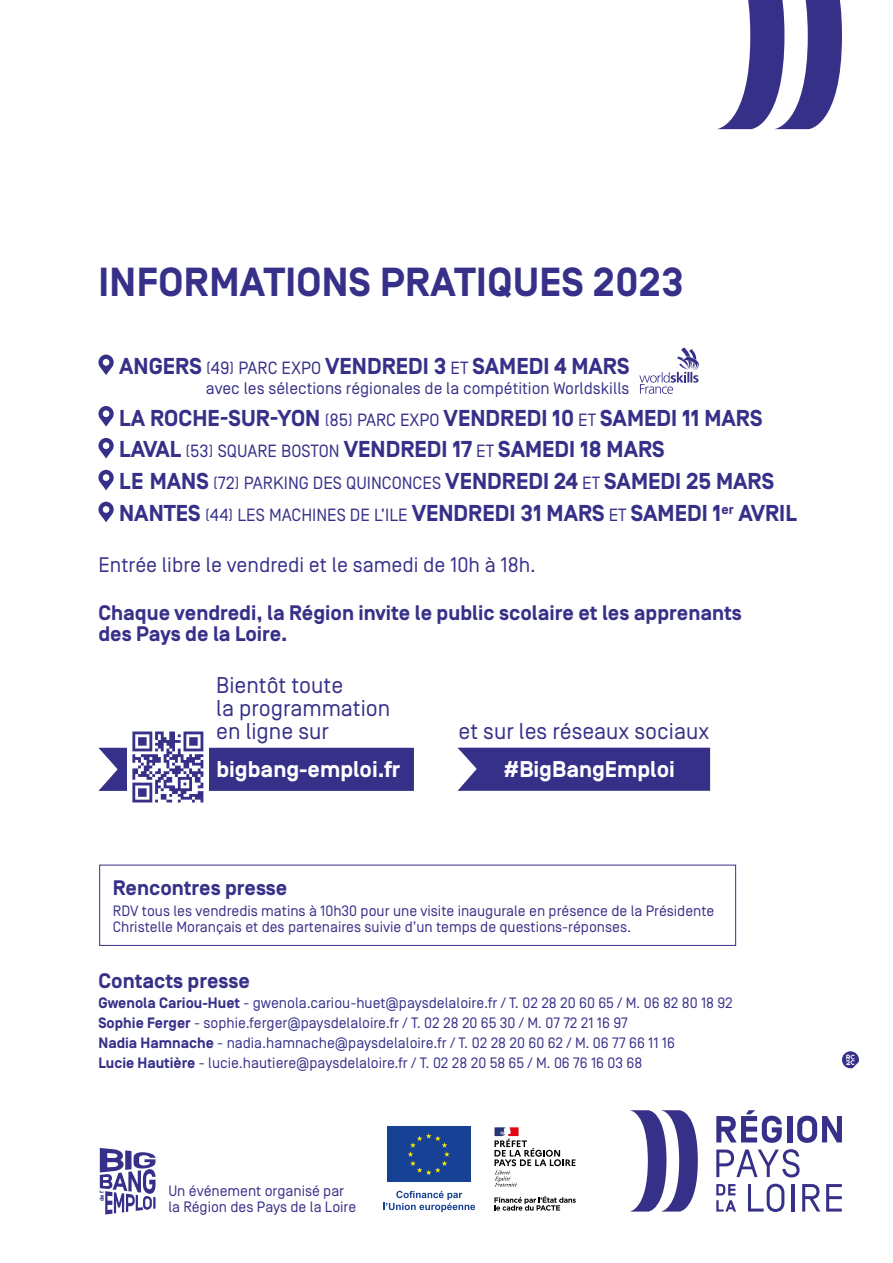
<style>
.page{position:relative;width:893px;height:1263px;background:#fff}
.page>*{position:absolute;margin:0;border:0;box-sizing:border-box;transform-origin:0 0}
.t1{font:700 40.5px "Simplon Norm";letter-spacing:.01em;color:#373089}
.t2{font:700 22.95px/32px "Simplon Norm";color:#373089}
.t3{font:22.8px/22.8px "Simplon Norm";color:#373089}
.t4{font:700 22.8px "Simplon Norm";color:#fff}
.t5{font:700 21px/21px "Simplon Norm";color:#373089}
.t6{font:21px "Simplon Norm";color:#373089}
.t7{font:16.8px "Simplon Norm";color:#373089}
.t8{font:15px/20.1px "Simplon Norm";color:#373089}
.t9{font:700 5.85px "Simplon Norm";color:#373089}
.s1{font-weight:400;font-size:17.7px}
.s2{font-weight:700}
</style>
<div class="page">
<svg style="left:100px;top:1148px;width:56px;height:66px"></svg>
<svg style="left:717px;top:0;width:125px;height:129px"></svg>
<svg style="left:630px;top:1110px;width:68px;height:101px"></svg>
<svg style="left:826px;top:1184px;width:16px;height:27px"></svg>
<svg style="left:802px;top:1184px;width:18px;height:27px"></svg>
<hr style="left:791px;top:1184px;width:3px;height:27px;background:#373089">
<svg style="left:748px;top:1184px;width:36px;height:28px"></svg>
<svg style="left:716px;top:1149px;width:84px;height:28px"></svg>
<svg style="left:797px;top:1116px;width:45px;height:27px"></svg>
<svg style="left:716px;top:1110px;width:66px;height:33px"></svg>
<div style="left:787px;top:1116px;width:5px;height:26px;background:#373089"></div>
<svg style="left:716px;top:1184px;width:20px;height:27px"></svg>
<svg style="left:98px;top:355px;width:16px;height:20px"></svg>
<svg style="left:98px;top:406px;width:16px;height:20px"></svg>
<svg style="left:98px;top:438px;width:16px;height:20px"></svg>
<svg style="left:98px;top:470px;width:16px;height:20px"></svg>
<svg style="left:98px;top:502px;width:16px;height:20px"></svg>
<svg style="left:98px;top:731px;width:316px;height:71px"></svg>
<svg style="left:457px;top:747px;width:254px;height:44px;background:#433c90"></svg>
<div style="left:99px;top:865px;width:637px;height:81px;border:1px solid #373089"></div>
<svg style="left:842px;top:1051px;width:17px;height:17px"></svg>
<svg style="left:639px;top:347px;width:60px;height:47px"></svg>
<div style="left:385px;top:1126px;width:87px;height:58px;background:linear-gradient(to right,#fff,#fff)"></div>
<div style="left:387px;top:1126px;width:83px;height:56px;background:#164194"></div>
<svg style="left:408px;top:1133px;width:42px;height:42px"></svg>
<svg style="left:383px;top:1191px;width:92px;height:21px"></svg>
<svg style="left:494px;top:1127px;width:81px;height:59px"></svg>
<svg style="left:494px;top:1196px;width:82px;height:14px"></svg>
<h1 class="t1" style="left:99px;top:260px;width:587px">INFORMATIONS PRATIQUES 2023</h1>
<h2 class="t2" style="left:119px;top:351px;width:512px">ANGERS <span class="s1">(49) PARC EXPO</span> VENDREDI 3 <span class="s1">ET</span> SAMEDI 4 MARS</h2>
<p class="t7" style="left:206px;top:379px;width:425px">avec les sélections régionales de la compétition Worldskills</p>
<p class="t2" style="left:119px;top:403px;width:679px">LA ROCHE-SUR-YON <span class="s1">(85) PARC EXPO</span> VENDREDI 10 <span class="s1">ET</span> SAMEDI 11 MARS LAVAL <span class="s1">(53) SQUARE BOSTON</span> VENDREDI 17 <span class="s1">ET</span> SAMEDI 18 MARS<br>LE MANS <span class="s1">(72) PARKING DES QUINCONCES</span> VENDREDI 24 <span class="s1">ET</span> SAMEDI 25 MARS NANTES <span class="s1">(44) LES MACHINES DE L’ILE</span> VENDREDI 31 MARS <span class="s1">ET</span> SAMEDI 1<sup>er</sup> AVRIL</p>
<h3 class="t6" style="left:98px;top:554px;width:435px">Entrée libre le vendredi et le samedi de 10h à 18h.</h3>
<h3 class="t5" style="left:98px;top:603px;width:645px">Chaque vendredi, la Région invite le public scolaire et les apprenants des Pays de la Loire.</h3>
<h3 class="t3" style="left:216px;top:674px;width:175px">Bientôt toute<br>la programmation en ligne sur</h3>
<h3 class="t3" style="left:459px;top:720px;width:252px">et sur les réseaux sociaux</h3>
<h3 class="t4" style="left:216px;top:757px;width:185px">bigbang-emploi.fr</h3>
<h3 class="t4" style="left:503px;top:757px;width:173px">#BigBangEmploi</h3>
<h3 class="t5" style="left:113px;top:878px;width:176px">Rencontres presse</h3>
<p class="t8" style="left:113px;top:903px;width:603px;line-height:16.5px">RDV tous les vendredis matins à 10h30 pour une visite inaugurale en présence de la Présidente<br>Christelle Morançais et des partenaires suivie d’un temps de questions-réponses.</p>
<h3 class="t5" style="left:98px;top:971px;width:153px">Contacts presse</h3>
<p class="t8" style="left:98px;top:993px;width:636px"><span class="s2">Gwenola Cariou-Huet</span> - gwenola.cariou-huet@paysdelaloire.fr / T. 02 28 20 60 65 / M. 06 82 80 18 92<br><span class="s2">Sophie Ferger</span> - sophie.ferger@paysdelaloire.fr / T. 02 28 20 65 30 / M. 07 72 21 16 97<br><span class="s2">Nadia Hamnache</span> - nadia. hamnache@paysdelaloire.fr / T. 02 28 20 60 62 / M. 06 77 66 11 16<br><span class="s2">Lucie Hautière</span> - lucie. hautiere@paysdelaloire.fr / T. 02 28 20 58 65 / M. 06 76 16 03 68</p>
<p class="t9" style="left:99px;top:1201px;width:12px;rotate:-90deg">de l’</p>
<p class="t8" style="left:168px;top:1183px;width:189px;line-height:16px">Un événement organisé par la Région des Pays de la Loire</p>
</div>
